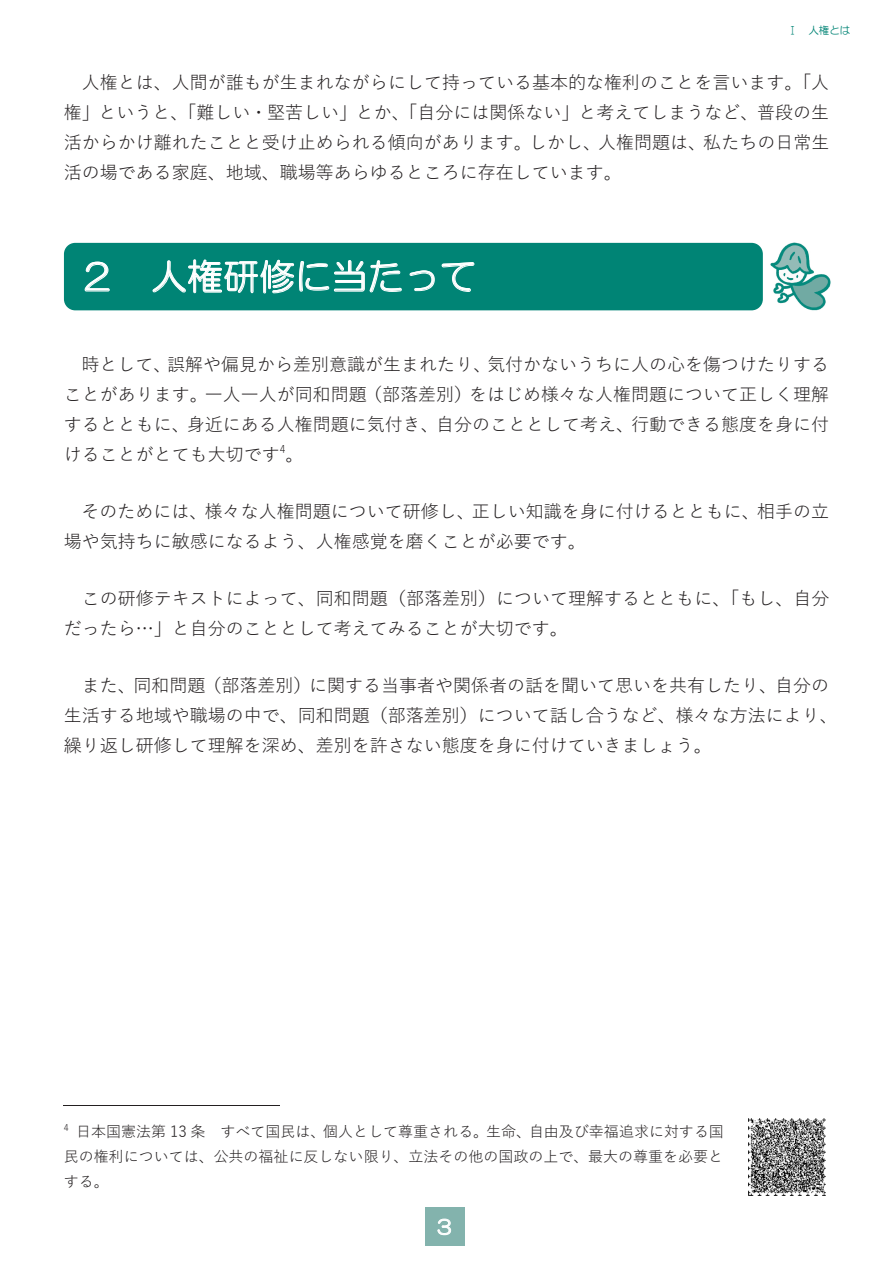
<style>
.page{position:relative;width:893px;height:1263px;background:#fff}
.page>*{position:absolute;margin:0;border:0;box-sizing:border-box;transform-origin:0 0}
.t1{font:36px "HG Maru Gothic MPRO";letter-spacing:.005em;color:#fff}
.t2{font:19.5px "HG Maru Gothic MPRO";color:#fff}
.t3{font:18px/30px "Yu Gothic";color:#231f20}
.t4{font:15px/25px "Yu Gothic";color:#231f20;text-align:justify}
.t5{font:10.5px "HG Maru Gothic MPRO";color:#008475}
</style>
<div class="page">
<hr style="left:64px;top:1105px;width:216px;height:1px;background:#231f20">
<div style="left:64px;top:243px;width:699px;height:67px;background:#008475;border-radius:11px"></div>
<svg style="left:84px;top:261px;width:26px;height:31px"></svg>
<svg style="left:153px;top:259px;width:249px;height:35px"></svg>
<svg style="left:409px;top:270px;width:26px;height:21px"></svg>
<svg style="left:441px;top:262px;width:34px;height:30px"></svg>
<img style="left:770px;top:242px;width:61px;height:69px">
<div style="left:425px;top:1207px;width:39px;height:39px;background:#83b3ad"></div>
<svg style="left:438px;top:1219px;width:13px;height:16px"></svg>
<img style="left:748px;top:1118px;width:77px;height:77px">
<p class="t5" style="left:787px;top:25px;width:64px">Ⅰ 人権とは</p>
<p class="t3" style="left:64px;top:65px;width:767px;text-align:justify;text-indent:18px">人権とは、人間が誰もが生まれながらにして持っている基本的な権利のことを言います。「人権」というと、「難しい・堅苦しい」とか、「自分には関係ない」と考えてしまうなど、普段の生活からかけ離れたことと受け止められる傾向があります。しかし、人権問題は、私たちの日常生活の場である家庭、地域、職場等あらゆるところに存在しています。</p>
<h1 class="t1" style="left:79px;top:259px;width:399px">２ 人権研修に当たって</h1>
<p class="t3" style="left:64px;top:347px;width:767px;text-align:justify;text-indent:18px">時として、誤解や偏見から差別意識が生まれたり、気付かないうちに人の心を傷つけたりすることがあります。一人一人が同和問題（部落差別）をはじめ様々な人権問題について正しく理解するとともに、身近にある人権問題に気付き、自分のこととして考え、行動できる態度を身に付けることがとても大切です<sup>4</sup>。</p>
<p class="t3" style="left:64px;top:494px;width:767px;text-indent:18px">そのためには、様々な人権問題について研修し、正しい知識を身に付けるとともに、相手の立場や気持ちに敏感になるよう、人権感覚を磨くことが必要です。</p>
<p class="t3" style="left:64px;top:581px;width:767px;text-indent:18px">この研修テキストによって、同和問題（部落差別）について理解するとともに、「もし、自分だったら…」と自分のこととして考えてみることが大切です。</p>
<p class="t3" style="left:64px;top:668px;width:775px;text-indent:18px">また、同和問題（部落差別）に関する当事者や関係者の話を聞いて思いを共有したり、自分の生活する地域や職場の中で、同和問題（部落差別）について話し合うなど、様々な方法により、繰り返し研修して理解を深め、差別を許さない態度を身に付けていきましょう。</p>
<p class="t4" style="left:64px;top:1117px;width:662px"><sup>4</sup> 日本国憲法第 13 条 すべて国民は、個人として尊重される。生命、自由及び幸福追求に対する国民の権利については、公共の福祉に反しない限り、立法その他の国政の上で、最大の尊重を必要とする。</p>
<p class="t2" style="left:437px;top:1217px;width:16px">3</p>
</div>
